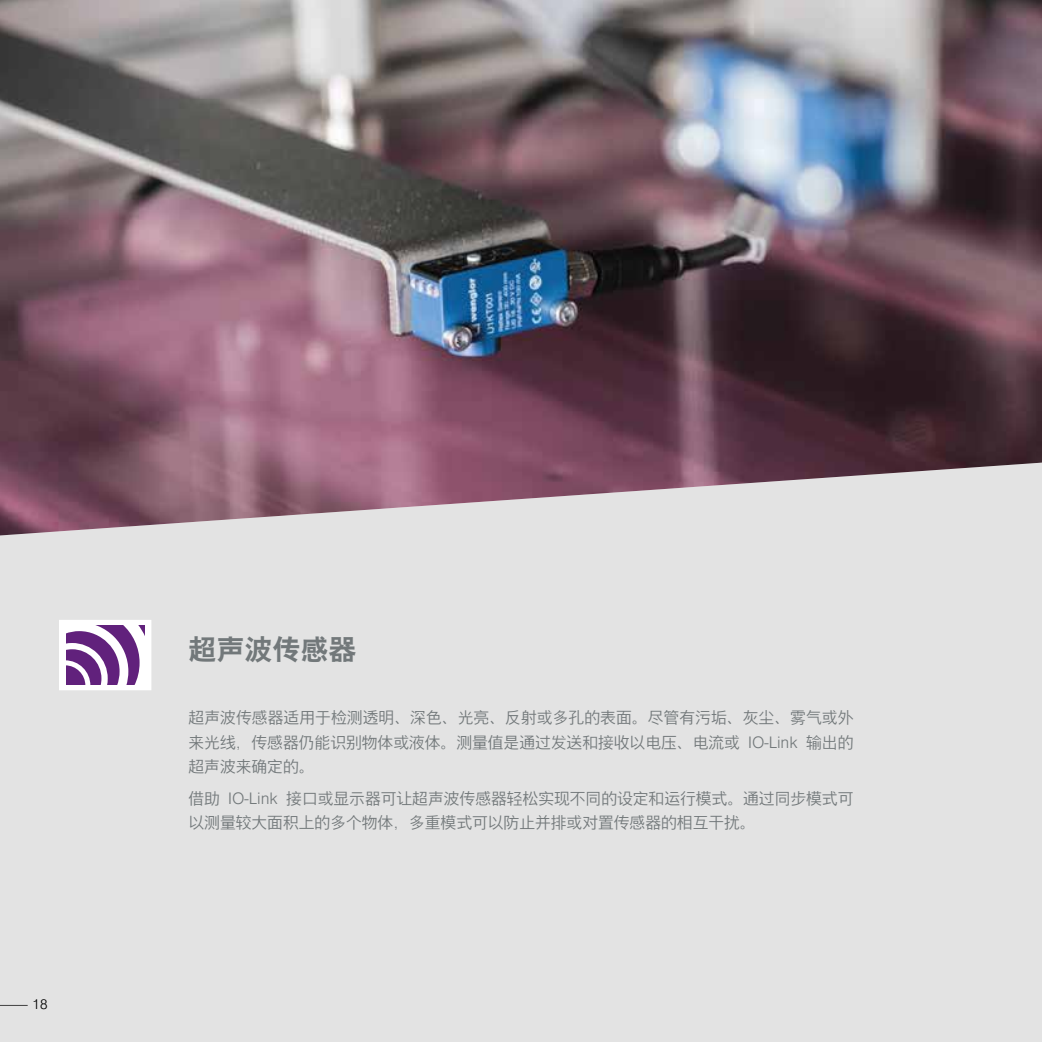
<style>
.page{position:relative;width:1042px;height:1042px;background:#e3e3e3}
.page>*{position:absolute;margin:0;border:0;box-sizing:border-box;transform-origin:0 0}
.t1{font:700 28px "Nimbus Sans Global";color:#72787a}
.t2{font:300 15.75px/24.5px "Nimbus Sans Global";color:#72787a;text-align:justify}
.t3{font:300 14px "Swiss 721 BT";color:#000;scale:3 1}
</style>
<div class="page">
<img style="left:0;top:0;width:1042px;height:535px">
<div style="left:60px;top:620px;width:91px;height:70px;background:#fff"></div>
<svg style="left:66px;top:625px;width:78px;height:59px"></svg>
<div style="left:59px;top:620px;width:92px;height:70px;border:1px solid #fff"></div>
<p class="t3" style="left:-15px;top:995px;width:22px">— 18</p>
<h1 class="t1" style="left:189px;top:633px;width:169px">超声波传感器</h1>
<p class="t2" style="left:189px;top:705px;width:666px">超声波传感器适用于检测透明、深色、光亮、反射或多孔的表面。尽管有污垢、灰尘、雾气或外来光线，传感器仍能识别物体或液体。测量值是通过发送和接收以电压、电流或 IO-Link 输出的超声波来确定的。</p>
<p class="t2" style="left:189px;top:786px;width:666px">借助 IO-Link 接口或显示器可让超声波传感器轻松实现不同的设定和运行模式。通过同步模式可以测量较大面积上的多个物体，多重模式可以防止并排或对置传感器的相互干扰。</p>
</div>
